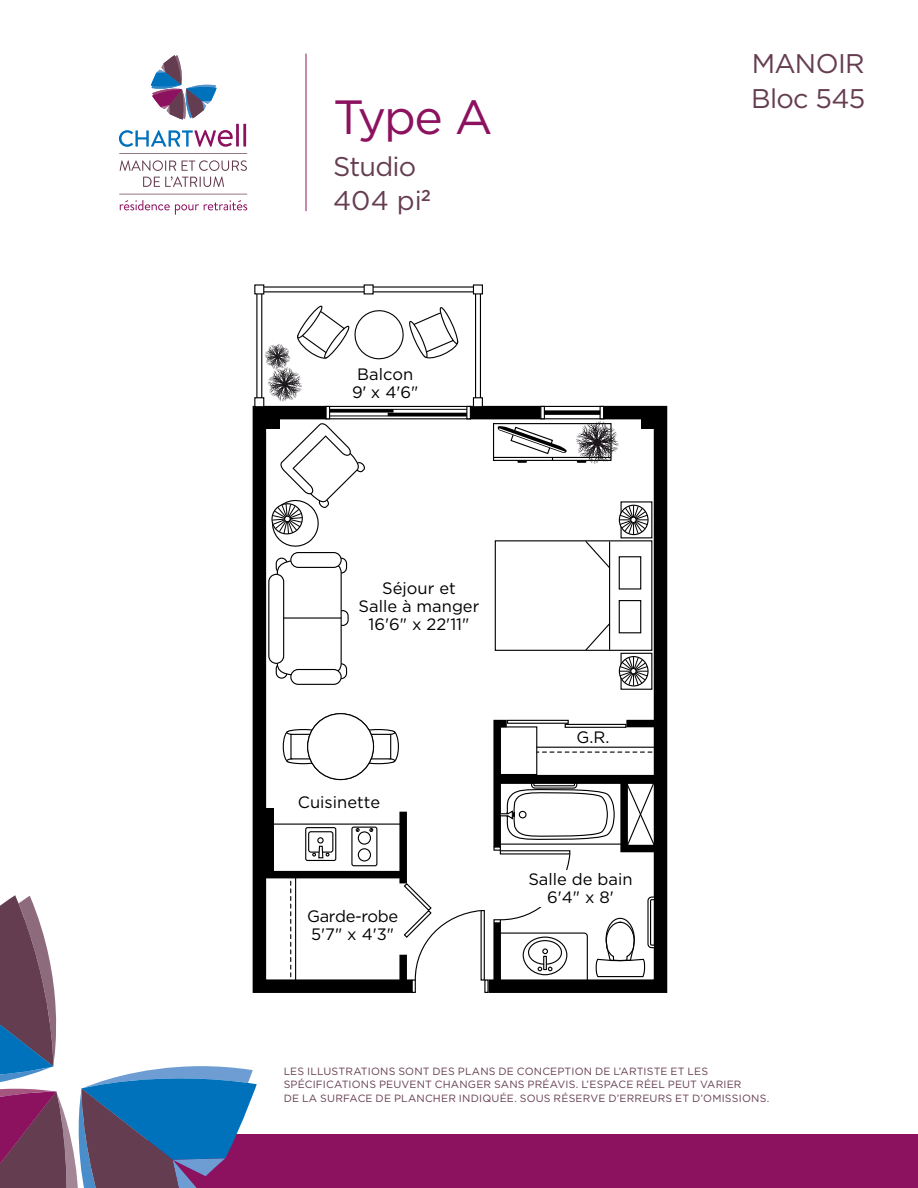
<style>
.page{position:relative;width:918px;height:1188px;background:#fff}
.page>*{position:absolute;margin:0;border:0;box-sizing:border-box;transform-origin:0 0}
.t1{font:48px "Gotham HTF";color:#8c1260}
.t2{font:27px/34.5px "Gotham HTF";letter-spacing:-.025em;color:#653d51}
.t3{font:16.5px/18px "Gotham HTF";color:#000;text-align:center}
.t4{font:16.5px/18px "Gotham HTF";letter-spacing:-.025em;color:#000}
.t5{font:10.5px/13.5px "Gotham HTF";letter-spacing:.015em;color:#653d51}
</style>
<div class="page">
<svg style="left:481px;top:405px;width:187px;height:588px"></svg>
<div style="left:470px;top:406px;width:71px;height:13px;background:#000"></div>
<svg style="left:252px;top:405px;width:160px;height:588px"></svg>
<svg style="left:256px;top:286px;width:225px;height:263px"></svg>
<div style="left:541px;top:406px;width:63px;height:13px;background:#fff"></div>
<div style="left:540px;top:406px;width:64px;height:13px;border:1px solid #000"></div>
<div style="left:540px;top:406px;width:5px;height:13px;border:1px solid #000"></div>
<div style="left:600px;top:406px;width:4px;height:13px;border:1px solid #000"></div>
<div style="left:544px;top:410px;width:56px;height:5px;background:#000"></div>
<div style="left:255px;top:285px;width:9px;height:9px;background:#fff"></div>
<div style="left:254px;top:284px;width:10px;height:10px;border:1px solid #000"></div>
<div style="left:473px;top:285px;width:9px;height:9px;background:#fff"></div>
<div style="left:473px;top:284px;width:10px;height:10px;border:1px solid #000"></div>
<div style="left:255px;top:398px;width:9px;height:9px;background:#fff"></div>
<div style="left:254px;top:397px;width:10px;height:10px;border:1px solid #000"></div>
<div style="left:473px;top:398px;width:9px;height:9px;background:#fff"></div>
<div style="left:473px;top:397px;width:10px;height:10px;border:1px solid #000"></div>
<div style="left:364px;top:285px;width:9px;height:9px;background:#fff"></div>
<div style="left:399px;top:955px;width:8px;height:28px;background:#000"></div>
<div style="left:399px;top:812px;width:8px;height:71px;background:#000"></div>
<div style="left:264px;top:871px;width:137px;height:7px;background:#000"></div>
<div style="left:264px;top:808px;width:10px;height:65px;background:#000"></div>
<div style="left:264px;top:413px;width:16px;height:16px;background:#000"></div>
<div style="left:642px;top:413px;width:15px;height:16px;background:#000"></div>
<div style="left:412px;top:979px;width:4px;height:14px;border:1px solid #000"></div>
<div style="left:484px;top:979px;width:5px;height:14px;border:1px solid #000"></div>
<svg style="left:403px;top:716px;width:263px;height:276px"></svg>
<div style="left:507px;top:720px;width:62px;height:4px;border:1px solid #000"></div>
<div style="left:565px;top:724px;width:61px;height:4px;border:1px solid #000"></div>
<div style="left:305px;top:827px;width:31px;height:34px;border:1px solid #000;border-radius:2px"></div>
<div style="left:308px;top:831px;width:25px;height:22px;border:1px solid #000;border-radius:2px"></div>
<svg style="left:312px;top:845px;width:17px;height:14px"></svg>
<div style="left:317px;top:837px;width:7px;height:7px;border:1px solid #000;border-radius:50%"></div>
<div style="left:272px;top:824px;width:129px;height:49px;border:1px solid #000"></div>
<div style="left:358px;top:831px;width:13px;height:14px;border:1px solid #000;border-radius:50%"></div>
<div style="left:358px;top:848px;width:13px;height:14px;border:1px solid #000;border-radius:50%"></div>
<div style="left:351px;top:827px;width:26px;height:39px;border:1px solid #000;border-radius:2px"></div>
<svg style="left:369px;top:828px;width:4px;height:4px"></svg>
<svg style="left:356px;top:828px;width:4px;height:4px"></svg>
<div style="left:538px;top:870px;width:32px;height:37px;background:#fff"></div>
<div style="left:147px;top:1134px;width:771px;height:54px;background:#8c1260"></div>
<svg style="left:0;top:895px;width:257px;height:293px"></svg>
<hr style="left:306px;top:54px;width:1px;height:157px;background:#8c1260">
<svg style="left:119px;top:130px;width:114px;height:17px"></svg>
<hr style="left:236px;top:124px;width:3px;height:23px;background:#8c1260">
<hr style="left:243px;top:124px;width:3px;height:23px;background:#8c1260">
<svg style="left:151px;top:55px;width:66px;height:65px"></svg>
<svg style="left:120px;top:160px;width:127px;height:27px"></svg>
<svg style="left:119px;top:153px;width:128px;height:1px"></svg>
<svg style="left:119px;top:194px;width:128px;height:21px"></svg>
<h1 class="t1" style="left:333px;top:91px;width:161px">Type A</h1>
<h2 class="t2" style="left:333px;top:148px;width:99px">Studio<br>404 pi<sup>2</sup></h2>
<p class="t3" style="left:352px;top:365px;width:68px">Balcon<br>9' x 4'6"</p>
<p class="t3" style="left:359px;top:579px;width:122px">Séjour et<br>Salle à manger<br>16'6" x 22'11"</p>
<p class="t3" style="left:298px;top:793px;width:84px">Cuisinette</p>
<p class="t4" style="left:307px;top:907px;width:92px">Garde-robe<br>5'7" x 4'3"</p>
<p class="t3" style="left:577px;top:728px;width:34px">G.R.</p>
<p class="t3" style="left:528px;top:870px;width:106px">Salle de bain<br>6'4" x 8'</p>
<h3 class="t2" style="left:752px;top:45px;width:115px">MANOIR</h3>
<p class="t2" style="left:751px;top:81px;width:115px">Bloc 545</p>
<p class="t5" style="left:284px;top:1064px;width:487px">LES ILLUSTRATIONS SONT DES PLANS DE CONCEPTION DE L’ARTISTE ET LES<br>SPÉCIFICATIONS PEUVENT CHANGER SANS PRÉAVIS. L’ESPACE RÉEL PEUT VARIER<br>DE LA SURFACE DE PLANCHER INDIQUÉE. SOUS RÉSERVE D’ERREURS ET D’OMISSIONS.</p>
</div>
